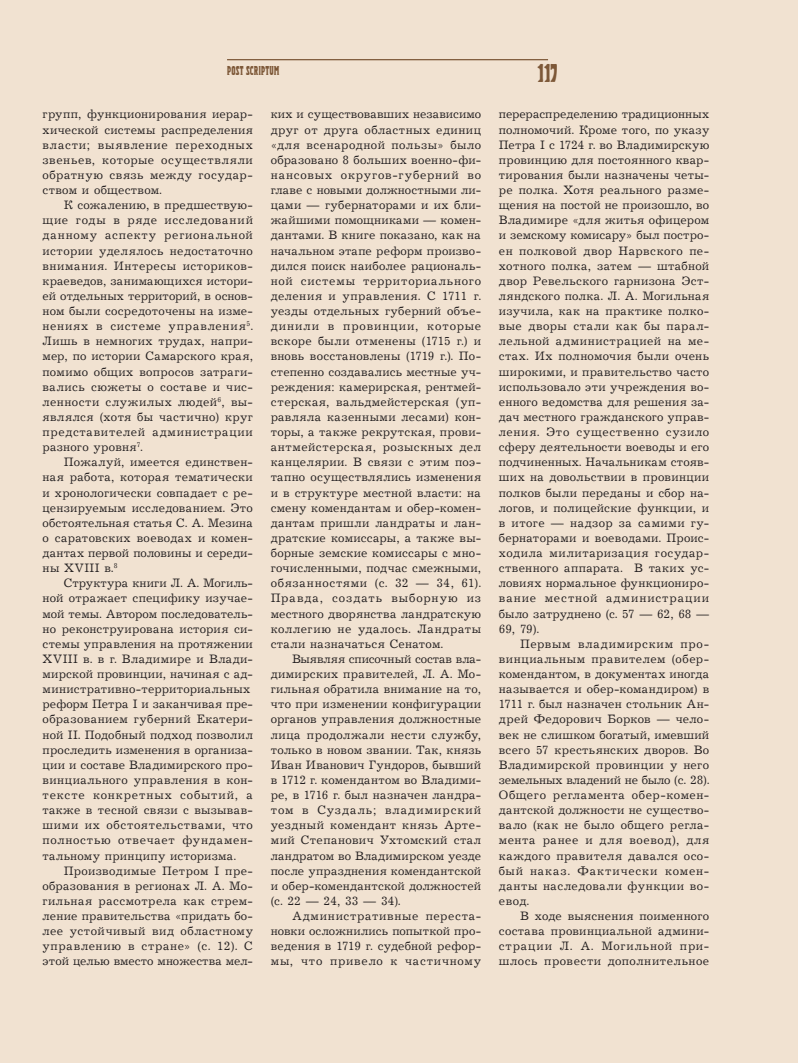
<style>
.page{position:relative;width:798px;height:1063px;background:#fff}
.page>*{position:absolute;margin:0;border:0;box-sizing:border-box;transform-origin:0 0}
.t1{font:25px "Herold DG";color:#7d5838}
.t2{font:12.5px/15.1px "Journal Cyrillic";letter-spacing:.025em;color:#231f20;text-align:justify}
.t3{font:12.5px "Herold DG";letter-spacing:.01em;color:#7d5838}
</style>
<div class="page">
<div style="left:0;top:0;width:797px;height:1063px;background:#f1e2d1"></div>
<hr style="left:227px;top:59px;width:321px;height:1px;background:#7d5838">
<p class="t3" style="left:227px;top:63px;width:54px">POST SCRIPTUM</p>
<p class="t2" style="left:43px;top:107px;width:212px">групп, функционирования иерар&shy;хической системы распределения власти; выявление переходных звеньев, которые осуществляли обратную связь между государ&shy;ством и обществом.</p>
<p class="t2" style="left:43px;top:198px;width:212px;text-indent:21px">К сожалению, в предшествую&shy;щие годы в ряде исследований данному аспекту региональной истории уделялось недостаточно внимания. Интересы историков&shy;краеведов, занимающихся истори&shy;ей отдельных территорий, в основ&shy;ном были сосредоточены на изме&shy;нениях в системе управления<sup>5</sup>.<br>Лишь в немногих трудах, напри&shy;мер, по истории Самарского края, помимо общих вопросов затраги&shy;вались сюжеты о составе и чис&shy;ленности служилых людей<sup>6</sup>, вы&shy;являлся (хотя бы частично) круг представителей администрации разного уровня<sup>7</sup>.</p>
<p class="t2" style="left:43px;top:455px;width:212px;text-indent:21px">Пожалуй, имеется единствен&shy;ная работа, которая тематически и хронологически совпадает с ре&shy;цензируемым исследованием. Это обстоятельная статья С. А. Мезина о саратовских воеводах и комен&shy;дантах первой половины и середи&shy;ны XVIII в.<sup>8</sup></p>
<p class="t2" style="left:43px;top:576px;width:212px;text-align:left;text-indent:21px">Структура книги Л. А. Могиль&shy;ной отражает специфику изучае&shy;мой темы. Автором последователь&shy;но реконструирована история си&shy;стемы управления на протяжении<br>XVIII в. в г. Владимире и Влади&shy;мирской провинции, начиная с ад&shy;министративно-территориальных реформ Петра I и заканчивая пре&shy;образованием губерний Екатери&shy;ной II. Подобный подход позволил проследить изменения в организа&shy;ции и составе Владимирского про&shy;винциального управления в кон&shy;тексте конкретных событий, а также в тесной связи с вызывав&shy;шими их обстоятельствами, что полностью отвечает фундамен&shy;тальному принципу историзма.</p>
<p class="t2" style="left:43px;top:863px;width:212px;text-indent:21px">Производимые Петром I пре&shy;образования в регионах Л. А. Мо&shy;гильная рассмотрела как стрем&shy;ление правительства «придать бо&shy;лее устойчивый вид областному управлению в стране» (с. 12). С этой целью вместо множества мел-</p>
<p class="t2" style="left:270px;top:107px;width:212px">ких и существовавших независимо друг от друга областных единиц «для всенародной пользы» было образовано 8 больших военно-фи&shy;нансовых округов-губерний во главе с новыми должностными ли&shy;цами — губернаторами и их бли&shy;жайшими помощниками — комен&shy;дантами. В книге показано, как на начальном этапе реформ произво&shy;дился поиск наиболее рациональ&shy;ной системы территориального деления и управления. С 1711 г. уезды отдельных губерний объе&shy;динили в провинции, которые вскоре были отменены (1715 г.) и вновь восстановлены (1719 г.). По&shy;степенно создавались местные уч&shy;реждения: камерирская, рентмей&shy;стерская, вальдмейстерская (уп&shy;равляла казенными лесами) кон&shy;торы, а также рекрутская, прови&shy;антмейстерская, розыскных дел канцелярии. В связи с этим поэ&shy;тапно осуществлялись изменения и в структуре местной власти: на смену комендантам и обер-комен&shy;дантам пришли ландраты и лан&shy;дратские комиссары, а также вы&shy;борные земские комиссары с мно&shy;гочисленными, подчас смежными, обязанностями (с. 32 — 34, 61).<br>Правда, создать выборную из местного дворянства ландратскую коллегию не удалось. Ландраты стали назначаться Сенатом.</p>
<p class="t2" style="left:270px;top:652px;width:212px;text-indent:21px">Выявляя списочный состав вла&shy;димирских правителей, Л. А. Мо&shy;гильная обратила внимание на то, что при изменении конфигурации органов управления должностные лица продолжали нести службу, только в новом звании. Так, князь Иван Иванович Гундоров, бывший в 1712 г. комендантом во Владими&shy;ре, в 1716 г. был назначен ландра&shy;том в Суздаль; владимирский уездный комендант князь Арте&shy;мий Степанович Ухтомский стал ландратом во Владимирском уезде после упразднения комендантской и обер-комендантской должностей (с. 22 — 24, 33 — 34).</p>
<p class="t2" style="left:270px;top:909px;width:212px;text-indent:21px">Административные переста&shy;новки осложнились попыткой про&shy;ведения в 1719 г. судебной рефор&shy;мы, что привело к частичному</p>
<h1 class="t1" style="left:537px;top:59px;width:22px">117</h1>
<p class="t2" style="left:498px;top:107px;width:212px">перераспределению традиционных полномочий. Кроме того, по указу Петра I с 1724 г. во Владимирскую провинцию для постоянного квар&shy;тирования были назначены четы&shy;ре полка. Хотя реального разме&shy;щения на постой не произошло, во Владимире «для житья офицером и земскому комисару» был постро&shy;ен полковой двор Нарвского пе&shy;хотного полка, затем — штабной двор Ревельского гарнизона Эст&shy;ляндского полка. Л. А. Могильная изучила, как на практике полко&shy;вые дворы стали как бы парал&shy;лельной администрацией на ме&shy;стах. Их полномочия были очень широкими, и правительство часто использовало эти учреждения во&shy;енного ведомства для решения за&shy;дач местного гражданского управ&shy;ления. Это существенно сузило сферу деятельности воеводы и его подчиненных. Начальникам стояв&shy;ших на довольствии в провинции полков были переданы и сбор на&shy;логов, и полицейские функции, и в итоге — надзор за самими гу&shy;бернаторами и воеводами. Проис&shy;ходила милитаризация государ&shy;ственного аппарата. В таких ус&shy;ловиях нормальное функциониро&shy;вание местной администрации было затруднено (с. 57 — 62, 68 — 69, 79).</p>
<p class="t2" style="left:498px;top:637px;width:212px;text-indent:21px">Первым владимирским про&shy;винциальным правителем (обер&shy;комендантом, в документах иногда называется и обер-командиром) в 1711 г. был назначен стольник Ан&shy;дрей Федорович Борков — чело&shy;век не слишком богатый, имевший всего 57 крестьянских дворов. Во Владимирской провинции у него земельных владений не было (с. 28).<br>Общего регламента обер-комен&shy;дантской должности не существо&shy;вало (как не было общего регла&shy;мента ранее и для воевод), для каждого правителя давался осо&shy;бый наказ. Фактически комен&shy;данты наследовали функции во&shy;евод.</p>
<p class="t2" style="left:498px;top:909px;width:212px;text-indent:21px">В ходе выяснения поименного состава провинциальной админи&shy;страции Л. А. Могильной при&shy;шлось провести дополнительное</p>
</div>
